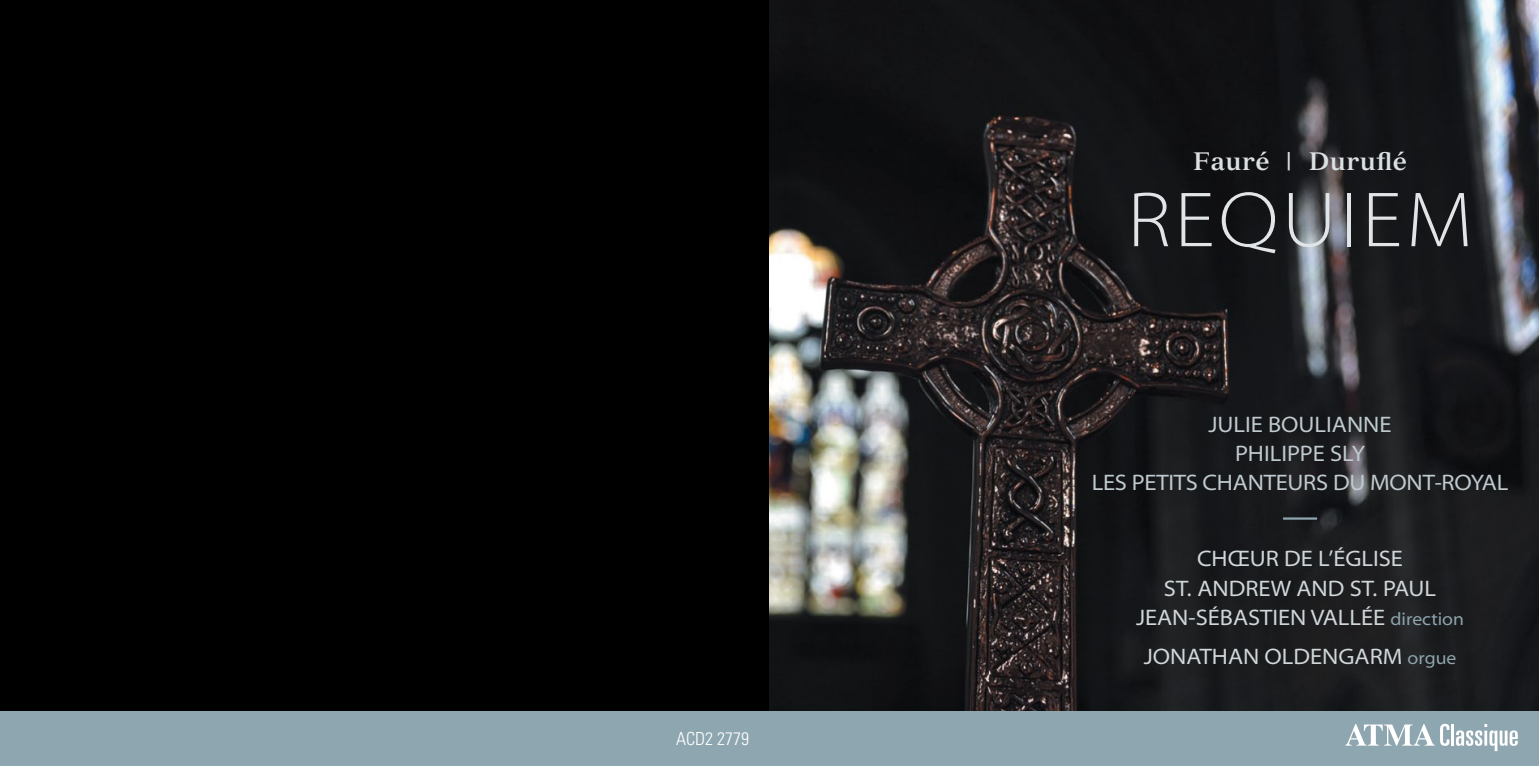
<style>
.page{position:relative;width:1539px;height:766px;background:#fff}
.page>*{position:absolute;margin:0;border:0;box-sizing:border-box;transform-origin:0 0}
.t1{font:78.75px "Myriad MM 215 700";letter-spacing:.05em;color:#e1e5e7}
.t2{font:700 24.75px "Versailles";letter-spacing:.02em;color:#dbe0e3}
.t3{font:22.5px/29.2px "Myriad MM 400 700";color:#d0d7db;text-align:center}
.t4{font:22.5px/29.2px "Myriad MM 400 700";letter-spacing:-.01em;color:#c0cbd0;text-align:center}
.t5{font:300 condensed 18px "Univers";color:#fff}
.s1{font-size:18px;color:#8ea6af}
</style>
<div class="page">
<div style="left:0;top:0;width:770px;height:748px;background:#000"></div>
<img style="left:770px;top:0;width:769px;height:711px">
<div style="left:0;top:711px;width:1539px;height:54px;background:#8ea6af"></div>
<svg style="left:1345px;top:723px;width:104px;height:22px"></svg>
<hr style="left:1451px;top:723px;width:3px;height:22px;background:#fff">
<svg style="left:1456px;top:724px;width:62px;height:26px"></svg>
<hr style="left:1283px;top:517px;width:34px;height:2px;background:#8ea6af">
<p class="t5" style="left:676px;top:727px;width:74px">ACD2 2779</p>
<p class="t2" style="left:1193px;top:146px;width:216px">Fauré | Duruflé</p>
<h1 class="t1" style="left:1127px;top:182px;width:347px">REQUIEM</h1>
<p class="t4" style="left:1092px;top:410px;width:418px">JULIE BOULIANNE<br>PHILIPPE SLY<br>LES PETITS CHANTEURS DU MONT-ROYAL</p>
<p class="t3" style="left:1136px;top:545px;width:330px">CHŒUR DE L’ÉGLISE<br>ST. ANDREW AND ST. PAUL<br>JEAN-SÉBASTIEN VALLÉE <span class="s1">DIRECTION</span></p>
<p class="t3" style="left:1144px;top:643px;width:314px">JONATHAN OLDENGARM <span class="s1">ORGUE</span></p>
</div>
